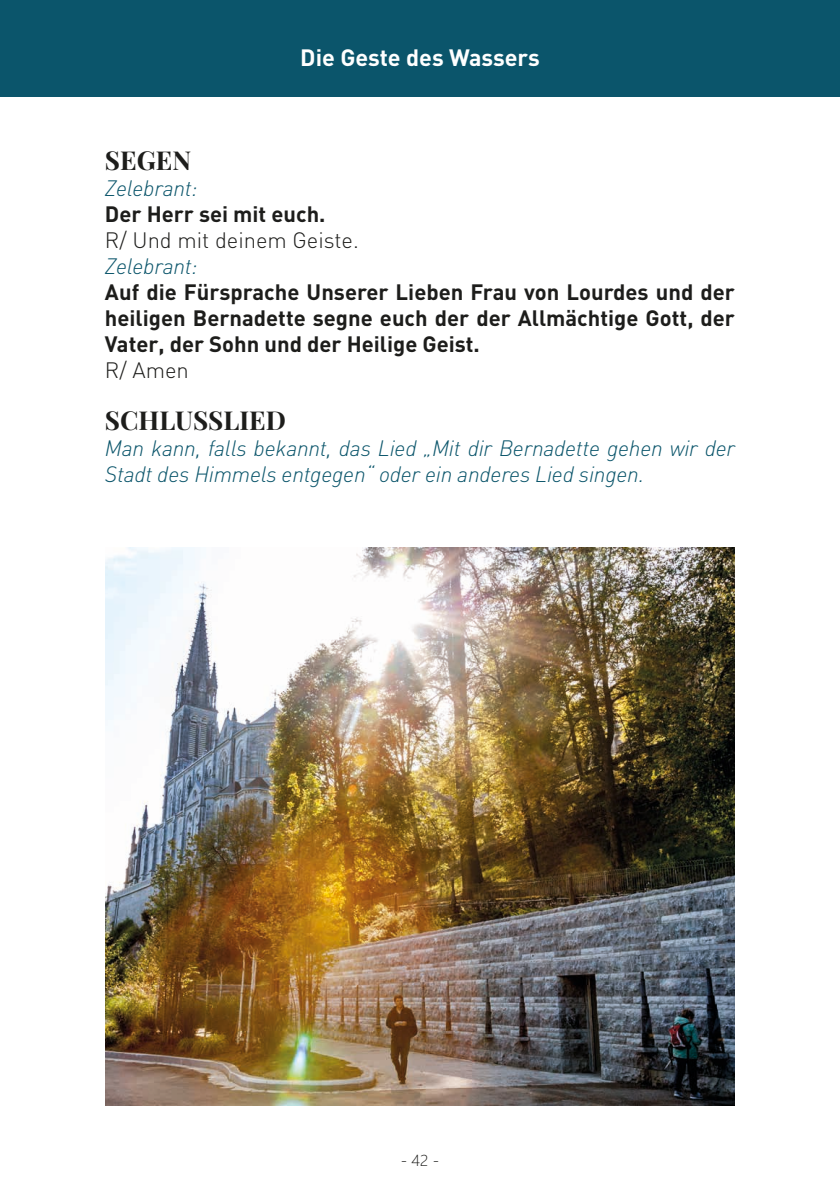
<style>
.page{position:relative;width:840px;height:1191px;background:#fff}
.page>*{position:absolute;margin:0;border:0;box-sizing:border-box;transform-origin:0 0}
.t1{font:700 26px "Playfair Display";color:#1d1d1b}
.t2{font:700 23.4px "DIN";color:#fff}
.t3{font:700 22px/26px "DIN";color:#1d1d1b;text-align:justify}
.t4{font:italic 300 22px/26px "DIN Pro";letter-spacing:-.01em;color:#0b556b}
.t5{font:300 22px "DIN Pro";color:#1d1d1b}
.t6{font:16px "Webly Sleek UI Light";color:#1d1d1b}
</style>
<div class="page">
<div style="left:0;top:0;width:839px;height:96px;background:#0b556b"></div>
<img style="left:105px;top:547px;width:629px;height:559px">
<p class="t2" style="left:300px;top:42px;width:241px">Die Geste des Wassers</p>
<p class="t1" style="left:105px;top:140px;width:88px">SEGEN</p>
<p class="t4" style="left:105px;top:173px;width:94px">Zelebrant:</p>
<p class="t3" style="left:105px;top:200px;width:222px">Der Herr sei mit euch.</p>
<p class="t5" style="left:105px;top:223px;width:255px">R/ Und mit deinem Geiste.</p>
<p class="t4" style="left:105px;top:251px;width:94px">Zelebrant:</p>
<p class="t3" style="left:105px;top:278px;width:631px">Auf die Fürsprache Unserer Lieben Frau von Lourdes und der heiligen Bernadette segne euch der der Allmächtige Gott, der Vater, der Sohn und der Heilige Geist.</p>
<p class="t5" style="left:105px;top:353px;width:85px">R/ Amen</p>
<p class="t1" style="left:105px;top:400px;width:182px">SCHLUSSLIED</p>
<p class="t4" style="left:105px;top:433px;width:631px">Man kann, falls bekannt, das Lied „Mit dir Bernadette gehen wir der<br>Stadt des Himmels entgegen“ oder ein anderes Lied singen.</p>
<p class="t6" style="left:400px;top:1148px;width:40px">- 42 -</p>
</div>
